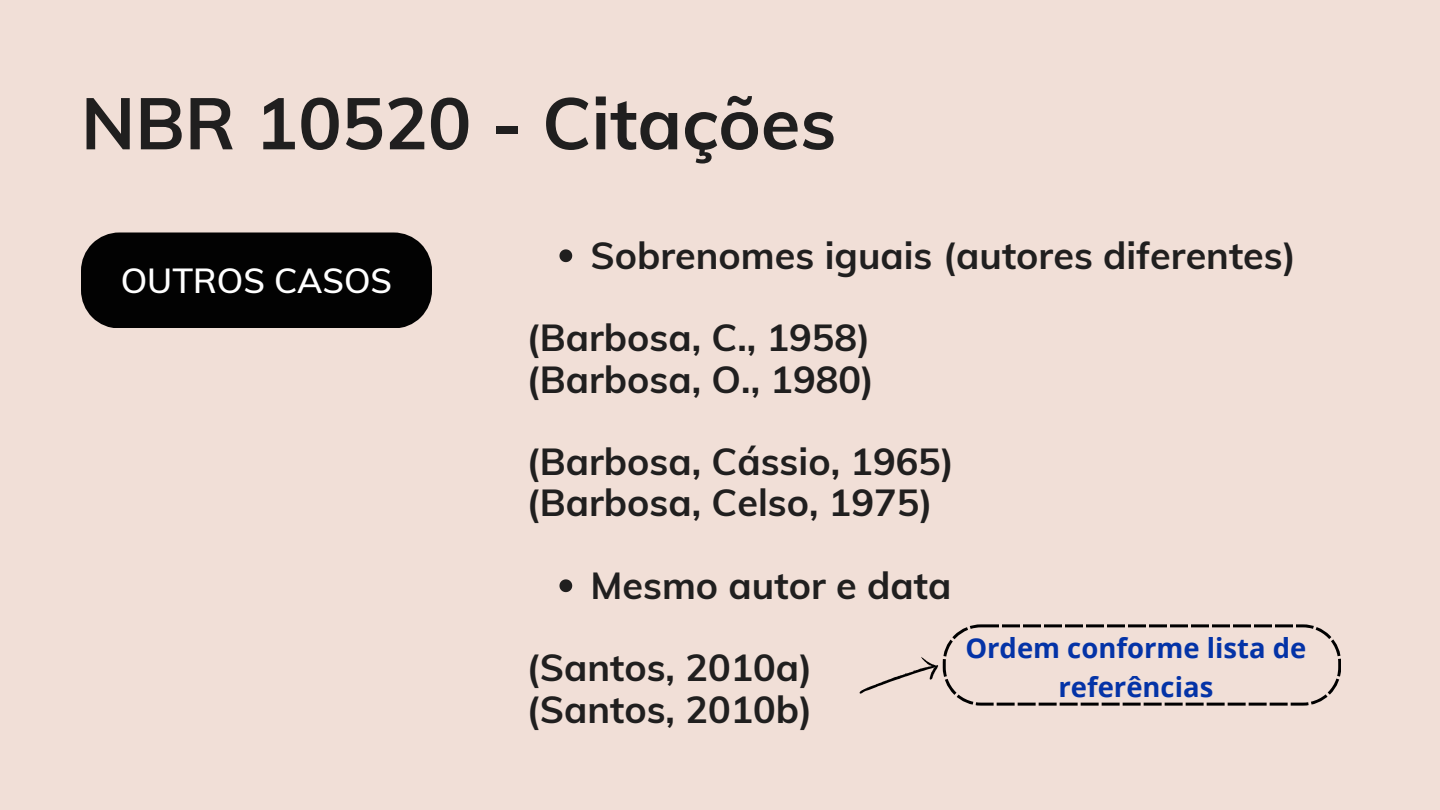
<style>
.page{position:relative;width:1440px;height:810px;background:#f1dfd7}
.page>*{position:absolute;margin:0;border:0;box-sizing:border-box;transform-origin:0 0}
.t1{font:700 72px "Muli";color:#201f1f}
.t2{font:700 37.7px "Muli";color:#201f1f}
.t3{font:600 34.1px "Muli";color:#fff}
.t4{font:700 27.4px/38.4px "Open Sans";color:#0433a7;text-align:center}
</style>
<div class="page">
<div style="left:81px;top:232px;width:351px;height:96px;background:#020202"></div>
<svg style="left:559px;top:249px;width:13px;height:13px"></svg>
<svg style="left:559px;top:579px;width:13px;height:13px"></svg>
<svg style="left:859px;top:624px;width:482px;height:81px"></svg>
<p class="t1" style="left:81px;top:77px;width:757px">NBR 10520 - Citações</p>
<p class="t3" style="left:121px;top:259px;width:273px">OUTROS CASOS</p>
<p class="t2" style="left:591px;top:231px;width:707px">Sobrenomes iguais (autores diferentes)</p>
<p class="t2" style="left:526px;top:313px;width:346px">(Barbosa, C., 1958)</p>
<p class="t2" style="left:526px;top:355px;width:349px">(Barbosa, O., 1980)</p>
<p class="t2" style="left:526px;top:437px;width:429px">(Barbosa, Cássio, 1965)</p>
<p class="t2" style="left:526px;top:478px;width:408px">(Barbosa, Celso, 1975)</p>
<p class="t2" style="left:591px;top:561px;width:362px">Mesmo autor e data</p>
<p class="t2" style="left:526px;top:643px;width:288px">(Santos, 2010a)</p>
<p class="t2" style="left:526px;top:685px;width:288px">(Santos, 2010b)</p>
<p class="t4" style="left:965px;top:628px;width:343px">Ordem conforme lista de referências</p>
</div>
